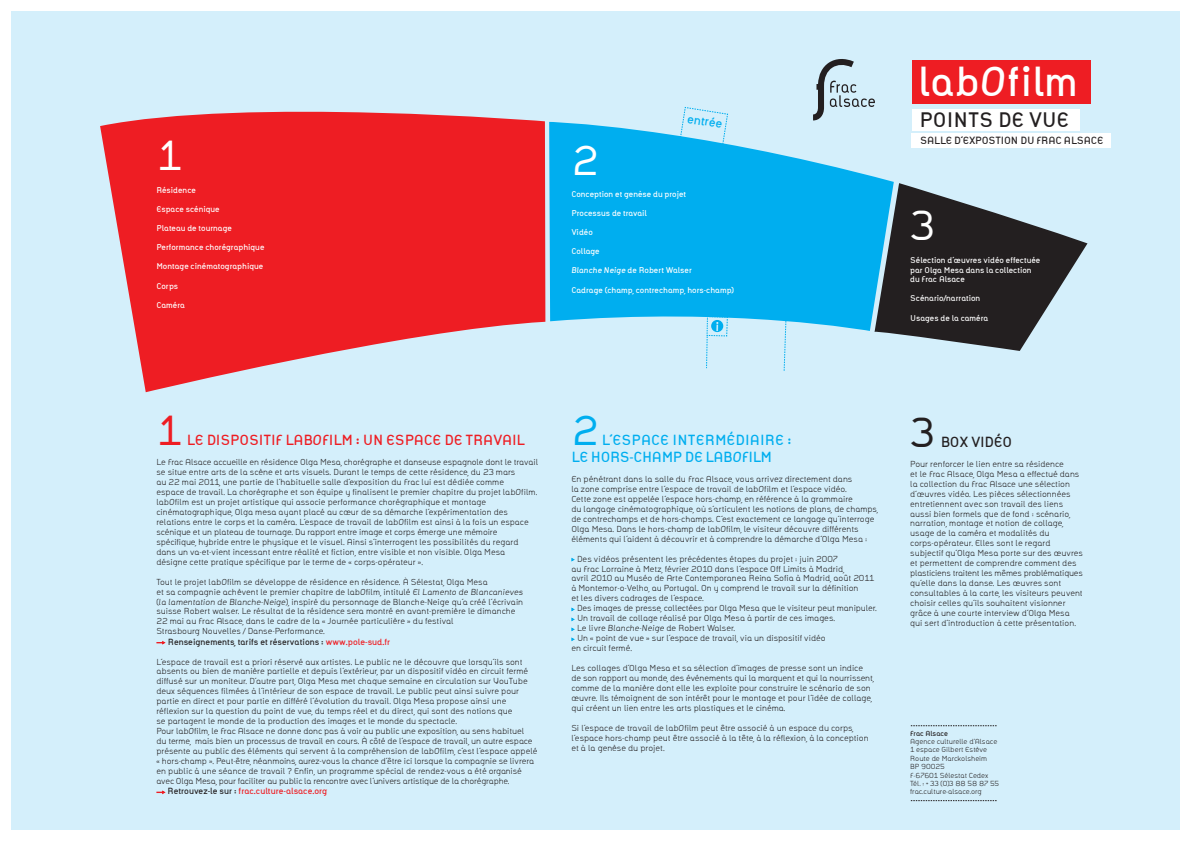
<style>
.page{position:relative;width:1191px;height:842px;background:#fff}
.page>*{position:absolute;margin:0;border:0;box-sizing:border-box;transform-origin:0 0}
.t1{font:700 40px "Agence";color:#fff}
.t2{font:40px "Agence";color:#fff}
.t3{font:40px "Agence";color:#ee1d23}
.t4{font:40px "Agence";color:#00aeef}
.t5{font:40px "Agence";color:#231f20}
.t6{font:700 20px "Agence";color:#231f20}
.t7{font:700 14px/16.8px "Agence";letter-spacing:.01em;color:#00aeef}
.t8{font:700 14px "Agence";letter-spacing:-.01em;color:#ee1d23}
.t9{font:700 14px "Agence";letter-spacing:-.01em;color:#231f20}
.t10{font:700 12px "Agence";color:#00aeef}
.t11{font:700 10px "Agence";letter-spacing:-.01em;color:#231f20}
.t12{font:700 8.5px "Agence";color:#231f20}
.t13{font:700 8.5px "Agence";color:#ee1d23}
.t14{font:300 8.3px/10px "Agence";color:#231f20}
.t15{font:700 8px/9.6px "Agence";color:#fff}
.t16{font:300 7px/8.4px "Agence";color:#231f20}
.t17{font:700 7px "Agence";color:#231f20}
.s1{font-style:italic}
.s2{color:#ee1d23}
.s3{color:#231f20}
</style>
<div class="page">
<div style="left:11px;top:11px;width:1168px;height:819px;background:#d4effb"></div>
<svg style="left:156px;top:641px;width:10px;height:4px"></svg>
<svg style="left:156px;top:790px;width:10px;height:5px"></svg>
<svg style="left:571px;top:557px;width:4px;height:5px"></svg>
<svg style="left:571px;top:607px;width:4px;height:35px"></svg>
<div style="left:911px;top:60px;width:179px;height:43px;background:#ee1d23"></div>
<div style="left:911px;top:109px;width:168px;height:22px;background:#fff"></div>
<svg style="left:813px;top:59px;width:62px;height:61px"></svg>
<svg style="left:100px;top:111px;width:445px;height:281px;fill:#ee1d23"></svg>
<svg style="left:874px;top:183px;width:213px;height:168px"></svg>
<svg style="left:549px;top:122px;width:344px;height:209px;background:#20b5ed"></svg>
<svg style="left:679px;top:107px;width:49px;height:39px"></svg>
<div style="left:911px;top:133px;width:199px;height:14px;background:#fff"></div>
<svg style="left:910px;top:725px;width:86px;height:1px"></svg>
<svg style="left:910px;top:800px;width:86px;height:1px"></svg>
<svg style="left:701px;top:314px;width:87px;height:57px"></svg>
<h1 class="t2" style="left:156px;top:133px;width:25px">1</h1>
<p class="t15" style="left:156px;top:185px;width:41px">Résidence</p>
<p class="t15" style="left:156px;top:204px;width:65px">Espace scénique</p>
<p class="t15" style="left:156px;top:223px;width:77px">Plateau de tournage</p>
<p class="t15" style="left:156px;top:242px;width:109px">Performance chorégraphique</p>
<p class="t15" style="left:156px;top:262px;width:108px">M ontage cinématographique</p>
<p class="t15" style="left:156px;top:281px;width:23px">Corps</p>
<p class="t15" style="left:156px;top:300px;width:30px">Caméra</p>
<h1 class="t2" style="left:571px;top:137px;width:29px">2</h1>
<h3 class="t10" style="left:688px;top:111px;width:38px;rotate:9deg">entrée</h3>
<p class="t15" style="left:571px;top:189px;width:116px">Conception et genèse du projet</p>
<p class="t15" style="left:571px;top:208px;width:77px">Processus de travail</p>
<p class="t15" style="left:571px;top:227px;width:23px">Vidéo</p>
<p class="t15" style="left:571px;top:246px;width:30px">Collage</p>
<p class="t15" style="left:571px;top:266px;width:122px"><span class="s1">Blanche Neige</span> de R obert Walser</p>
<p class="t15" style="left:571px;top:285px;width:164px">Cadrage (champ, contrechamp, hors-champ)</p>
<h1 class="t1" style="left:918px;top:58px;width:161px">lab<span class="s1">O</span>film</h1>
<h2 class="t6" style="left:919px;top:108px;width:151px">Points de vue</h2>
<p class="t11" style="left:920px;top:135px;width:185px">Salle d’expostion du frac Alsace</p>
<h1 class="t2" style="left:910px;top:203px;width:26px">3</h1>
<p class="t15" style="left:910px;top:255px;width:132px">S élection d’œuvres vidéo effectuée par O lga M esa dans la collection du Frac A lsace</p>
<p class="t15" style="left:910px;top:294px;width:72px">Scénario/narration</p>
<p class="t15" style="left:910px;top:313px;width:80px">U sages de la caméra</p>
<h1 class="t3" style="left:156px;top:407px;width:25px">1</h1>
<h3 class="t8" style="left:187px;top:432px;width:335px">Le dispositif lab<span class="s1">O</span>film : un espace de travail</h3>
<p class="t14" style="left:156px;top:457px;width:383px">Le Frac Alsace accueille en résidence Olga Mesa, chorégraphe et danseuse espagnole dont le travail se situe entre arts de la scène et arts visuels. Durant le temps de cette résidence, du 23 mars<br>au 22 mai 2011, une partie de l’habituelle salle d’exposition du Frac lui est dédiée comme<br>espace de travail. La chorégraphe et son équipe y finalisent le premier chapitre du projet lab<span class="s1">O</span>film. lab<span class="s1">O</span>film est un projet artistique qui associe performance chorégraphique et montage cinématographique, Olga mesa ayant placé au cœur de sa démarche l’expérimentation des relations entre le corps et la caméra. L’espace de travail de lab<span class="s1">O</span>film est ainsi à la fois un espace scénique et un plateau de tournage. Du rapport entre image et corps émerge une mémoire spécifique, hybride entre le physique et le visuel. Ainsi s’interrogent les possibilités du regard dans un va-et-vient incessant entre réalité et fiction, entre visible et non visible. Olga Mesa désigne cette pratique spécifique par le terme de « corps-opérateur ».</p>
<p class="t14" style="left:156px;top:577px;width:368px">Tout le projet lab<span class="s1">O</span>film se développe de résidence en résidence. à Sélestat, Olga Mesa<br>et sa compagnie achèvent le premier chapitre de lab<span class="s1">O</span>film, intitulé <span class="s1">El Lamento de Blancanieves </span>(<span class="s1">la lamentation de Blanche-Neige</span>), inspiré du personnage de Blanche-Neige qu’a créé l’écrivain suisse Robert walser. Le résultat de la résidence sera montré en avant-première le dimanche 22 mai au Frac Alsace, dans le cadre de la « Journée particulière » du festival<br>Strasbourg Nouvelles / Danse-Performance.</p>
<p class="t12" style="left:168px;top:636px;width:224px">R enseignements, tarifs et réservations : <span class="s2">www.pole-sud.fr</span></p>
<p class="t14" style="left:156px;top:657px;width:382px">L’espace de travail est a priori réservé aux artistes. Le public ne le découvre que lorsqu’ils sont absents ou bien de manière partielle et depuis l’extérieur, par un dispositif vidéo en circuit fermé diffusé sur un moniteur. D’autre part, Olga Mesa met chaque semaine en circulation sur YouTube deux séquences filmées à l’intérieur de son espace de travail. Le public peut ainsi suivre pour partie en direct et pour partie en différé l’évolution du travail. Olga Mesa propose ainsi une réflexion sur la question du point de vue, du temps réel et du direct, qui sont des notions que<br>se partagent le monde de la production des images et le monde du spectacle.<br>Pour lab<span class="s1">O</span>film, le Frac Alsace ne donne donc pas à voir au public une exposition, au sens habituel<br>du terme, mais bien un processus de travail en cours. à côté de l’espace de travail, un autre espace présente au public des éléments qui servent à la compréhension de lab<span class="s1">O</span>film, c’est l’espace appelé « hors-champ ». Peut-être, néanmoins, aurez-vous la chance d’être ici lorsque la compagnie se livrera en public à une séance de travail ? Enfin, un programme spécial de rendez-vous a été organisé avec Olga Mesa, pour faciliter au public la rencontre avec l’univers artistique de la chorégraphe.</p>
<p class="t13" style="left:168px;top:786px;width:161px"><span class="s3">R etrouvez-le sur :</span> frac.culture-alsace.org</p>
<h1 class="t4" style="left:571px;top:407px;width:29px">2</h1>
<h3 class="t7" style="left:571px;top:431px;width:222px;text-indent:31px">l’espace intermédiaire : le hors-champ de lab<span class="s1">O</span>film</h3>
<p class="t14" style="left:571px;top:474px;width:308px">En pénétrant dans la salle du Frac Alsace, vous arrivez directement dans<br>la zone comprise entre l’espace de travail de lab<span class="s1">O</span>film et l’espace vidéo.<br>Cette zone est appelée l’espace hors-champ, en référence à la grammaire<br>du langage cinématographique, où s’articulent les notions de plans, de champs, de contrechamps et de hors-champs. C’est exactement ce langage qu’interroge Olga Mesa. Dans le hors-champ de lab<span class="s1">O</span>film, le visiteur découvre différents éléments qui l’aident à découvrir et à comprendre la démarche d’Olga Mesa :</p>
<p class="t14" style="left:571px;top:554px;width:304px;text-indent:6px">Des vidéos présentent les précédentes étapes du projet : juin 2007<br>au Frac Lorraine à Metz, février 2010 dans l’espace Off Limits à Madrid,<br>avril 2010 au Muséo de Arte Contemporanea Reina Sofia à Madrid, août 2011 à Montemor-o-Velho, au Portugal. On y comprend le travail sur la définition<br>et les divers cadrages de l’espace.</p>
<p class="t14" style="left:577px;top:603px;width:301px">Des images de presse, collectées par Olga Mesa que le visiteur peut manipuler.</p>
<p class="t14" style="left:577px;top:613px;width:259px">Un travail de collage réalisé par Olga Mesa à partir de ces images.</p>
<p class="t14" style="left:577px;top:623px;width:160px">Le livre <span class="s1">Blanche-Neige</span> de Robert Walser.</p>
<p class="t14" style="left:577px;top:633px;width:250px">Un « point de vue » sur l’espace de travail, via un dispositif vidéo</p>
<p class="t14" style="left:571px;top:643px;width:62px">en circuit fermé.</p>
<p class="t14" style="left:571px;top:663px;width:304px">Les collages d’Olga Mesa et sa sélection d’images de presse sont un indice de son rapport au monde, des événements qui la marquent et qui la nourrissent, comme de la manière dont elle les exploite pour construire le scénario de son œuvre. Ils témoignent de son intérêt pour le montage et pour l’idée de collage, qui créent un lien entre les arts plastiques et le cinéma.</p>
<p class="t14" style="left:571px;top:723px;width:299px">Si l’espace de travail de lab<span class="s1">O</span>film peut être associé à un espace du corps, l’espace hors-champ peut être associé à la tête, à la réflexion, à la conception et à la genèse du projet.</p>
<h1 class="t5" style="left:910px;top:409px;width:26px">3</h1>
<h3 class="t9" style="left:940px;top:433px;width:73px">Box vidéo</h3>
<p class="t14" style="left:910px;top:459px;width:174px">Pour renforcer le lien entre sa résidence<br>et le Frac Alsace, Olga Mesa a effectué dans la collection du Frac Alsace une sélection d’œuvres vidéo. Les pièces sélectionnées entretiennent avec son travail des liens aussi bien formels que de fond : scénario, narration, montage et notion de collage, usage de la caméra et modalités du corps-opérateur. Elles sont le regard subjectif qu’Olga Mesa porte sur des œuvres et permettent de comprendre comment des plasticiens traitent les mêmes problématiques qu’elle dans la danse. Les œuvres sont consultables à la carte, les visiteurs peuvent choisir celles qu’ils souhaitent visionner grâce à une courte interview d’Olga Mesa qui sert d’introduction à cette présentation.</p>
<p class="t17" style="left:910px;top:729px;width:39px">Frac A lsace</p>
<p class="t16" style="left:910px;top:737px;width:90px">Agence culturelle d’Alsace<br>1 espace Gilbert Estève<br>Route de Marckolsheim<br>BP 90025<br>F-67601 Sélestat Cedex<br>Tél. : + 33 (0)3 88 58 87 55 frac.culture-alsace.org</p>
</div>
